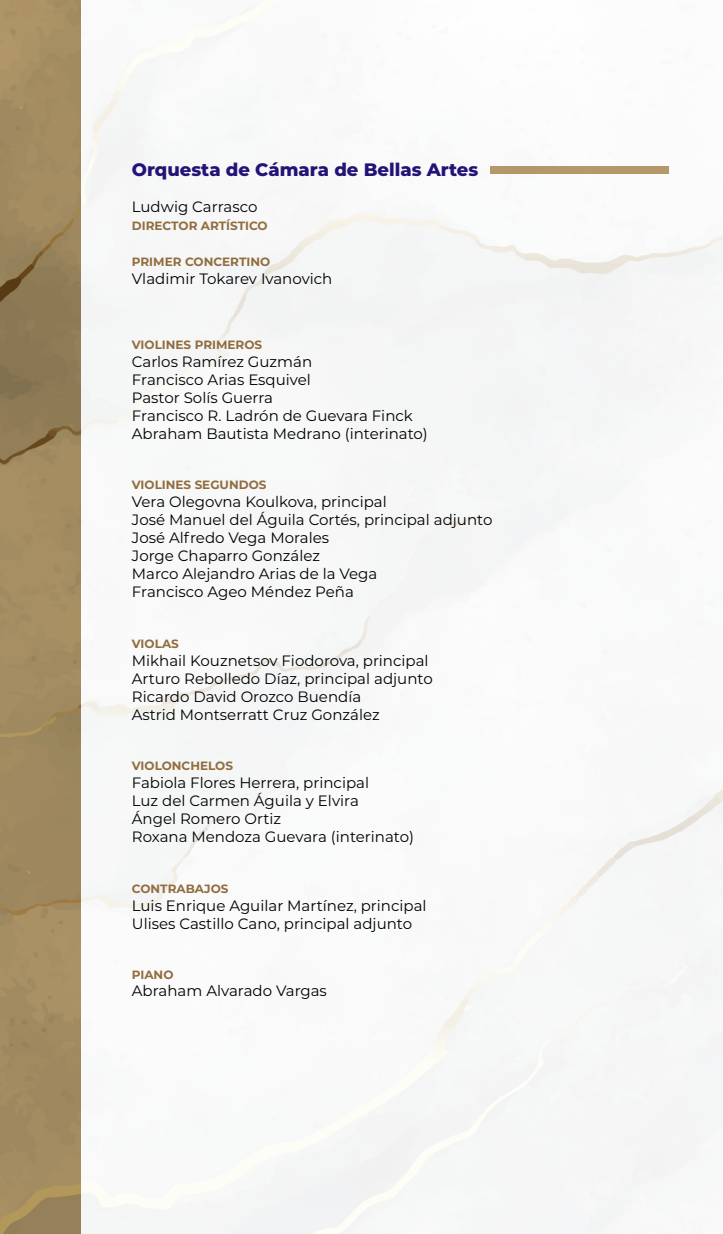
<style>
.page{position:relative;width:723px;height:1234px;background:#fff}
.page>*{position:absolute;margin:0;border:0;box-sizing:border-box;transform-origin:0 0}
.t1{font:800 18px "Montserrat";color:#231377}
.t2{font:15px/18px "Montserrat";color:#000}
.t3{font:700 12px "Montserrat";color:#916d3e}
</style>
<div class="page">
<div style="left:81px;top:0;width:642px;height:1233px;background:#f8f8f9"></div>
<svg style="left:0;top:0;width:81px;height:1233px;background:#9f885e"></svg>
<div style="left:490px;top:166px;width:179px;height:8px;background:#b79c6c"></div>
<p class="t1" style="left:132px;top:156px;width:348px">Orquesta de Cámara de Bellas Artes</p>
<p class="t2" style="left:132px;top:197px;width:127px">Ludwig Carrasco</p>
<p class="t3" style="left:132px;top:217px;width:137px">DIRECTOR ARTÍSTICO</p>
<p class="t3" style="left:132px;top:253px;width:140px">PRIMER CONCERTINO</p>
<p class="t2" style="left:132px;top:269px;width:202px">Vladimir Tokarev Ivanovich</p>
<p class="t3" style="left:132px;top:336px;width:132px">VIOLINES PRIMEROS</p>
<p class="t2" style="left:132px;top:352px;width:297px">Carlos Ramírez Guzmán<br>Francisco Arias Esquivel<br>Pastor Solís Guerra<br>Francisco R. Ladrón de Guevara Finck<br>Abraham Bautista Medrano (interinato)</p>
<p class="t3" style="left:132px;top:476px;width:136px">VIOLINES SEGUNDOS</p>
<p class="t2" style="left:132px;top:492px;width:362px">Vera Olegovna Koulkova, principal<br>José Manuel del Águila Cortés, principal adjunto<br>José Alfredo Vega Morales<br>Jorge Chaparro González<br>Marco Alejandro Arias de la Vega<br>Francisco Ageo Méndez Peña</p>
<p class="t3" style="left:132px;top:634px;width:49px">VIOLAS</p>
<p class="t2" style="left:132px;top:651px;width:302px">Mikhail Kouznetsov Fiodorova, principal Arturo Rebolledo Díaz, principal adjunto Ricardo David Orozco Buendía<br>Astrid Montserratt Cruz González</p>
<p class="t3" style="left:132px;top:757px;width:103px">VIOLONCHELOS</p>
<p class="t2" style="left:132px;top:773px;width:284px">Fabiola Flores Herrera, principal<br>Luz del Carmen Águila y Elvira<br>Ángel Romero Ortiz<br>Roxana Mendoza Guevara (interinato)</p>
<p class="t3" style="left:132px;top:879px;width:98px">CONTRABAJOS</p>
<p class="t2" style="left:132px;top:895px;width:296px">Luis Enrique Aguilar Martínez, principal<br>Ulises Castillo Cano, principal adjunto</p>
<p class="t3" style="left:132px;top:966px;width:43px">PIANO</p>
<p class="t2" style="left:132px;top:980px;width:197px">Abraham Alvarado Vargas</p>
</div>
